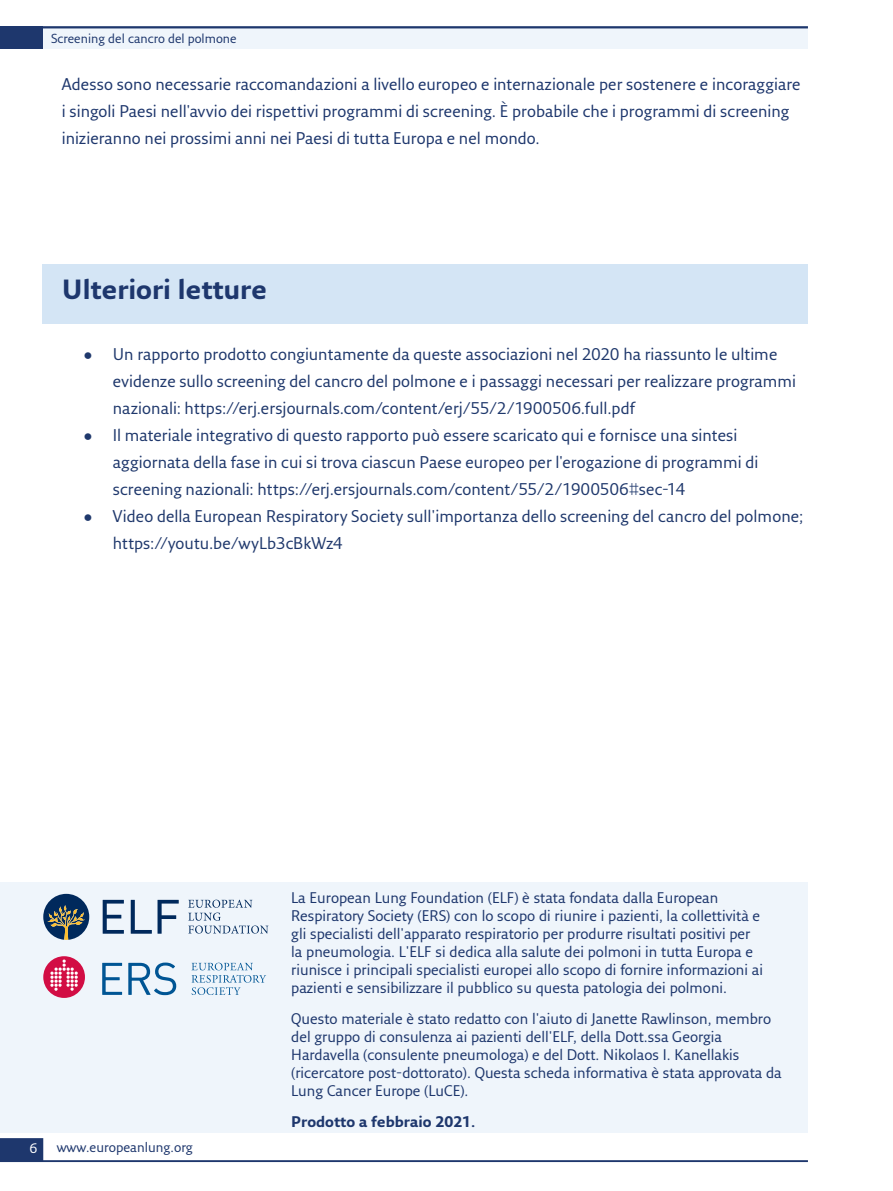
<style>
.page{position:relative;width:893px;height:1191px;background:#fff}
.page>*{position:absolute;margin:0;border:0;box-sizing:border-box;transform-origin:0 0}
.t1{font:700 27px "Fresco Sans Pro";color:#1e376d}
.t2{font:16.5px/27px "Fresco Sans Pro";letter-spacing:.005em;color:#1f386c}
.H___B-head{font:16.5px/27px "Fresco Sans Pro";letter-spacing:.005em;color:#1e376d}
.t3{font:15px/18px "Fresco Sans Pro";color:#1e376d}
.t4{font:700 15px "Fresco Sans Pro";color:#1e376d}
.Running_foot_left{font:13.5px "Fresco Sans Pro";color:#1e376d}
.Folio_left{font:13.5px "Fresco Sans Pro";color:#fff}
.Running_head_left{font:12.75px "Fresco Sans Pro";color:#1e376d}
</style>
<div class="page">
<div style="left:0;top:881px;width:808px;height:251px;background:#eff5fb"></div>
<svg style="left:103px;top:900px;width:21px;height:33px"></svg>
<svg style="left:131px;top:900px;width:21px;height:33px"></svg>
<svg style="left:158px;top:900px;width:21px;height:33px"></svg>
<svg style="left:188px;top:899px;width:80px;height:34px"></svg>
<svg style="left:43px;top:894px;width:46px;height:46px"></svg>
<svg style="left:191px;top:962px;width:75px;height:33px"></svg>
<svg style="left:102px;top:962px;width:20px;height:33px"></svg>
<div style="left:43px;top:956px;width:42px;height:42px;background:#d20d44;border-radius:50%"></div>
<svg style="left:50px;top:959px;width:28px;height:31px"></svg>
<svg style="left:128px;top:962px;width:48px;height:33px"></svg>
<svg style="left:0;top:1138px;width:43px;height:22px"></svg>
<hr style="left:0;top:1160px;width:808px;height:2px;background:#1e376d">
<div style="left:43px;top:264px;width:765px;height:59px;background:#d4e5f5"></div>
<div style="left:0;top:26px;width:808px;height:23px;background:#eff5fb"></div>
<div style="left:0;top:26px;width:43px;height:23px;background:#1e376d"></div>
<hr style="left:0;top:26px;width:808px;height:2px;background:#1e376d">
<p class="Running_head_left" style="left:51px;top:30px;width:187px">Screening del cancro del polmone</p>
<p class="H___B-head" style="left:62px;top:70px;width:740px">Adesso sono necessarie raccomandazioni a livello europeo e internazionale per sostenere e incoraggiare i singoli Paesi nell'avvio dei rispettivi programmi di screening. È probabile che i programmi di screening inizieranno nei prossimi anni nei Paesi di tutta Europa e nel mondo.</p>
<p class="t1" style="left:62px;top:272px;width:207px">Ulteriori letture</p>
<p class="t2" style="left:113px;top:340px;width:685px;text-indent:-30px">• Un rapporto prodotto congiuntamente da queste associazioni nel 2020 ha riassunto le ultime evidenze sullo screening del cancro del polmone e i passaggi necessari per realizzare programmi nazionali: https://erj.ersjournals.com/content/erj/55/2/1900506.full.pdf</p>
<p class="t2" style="left:113px;top:421px;width:647px;text-indent:-30px">• Il materiale integrativo di questo rapporto può essere scaricato qui e fornisce una sintesi aggiornata della fase in cui si trova ciascun Paese europeo per l'erogazione di programmi di screening nazionali: https://erj.ersjournals.com/content/55/2/1900506#sec-14</p>
<p class="t2" style="left:113px;top:502px;width:692px;text-indent:-30px">• Video della European Respiratory Society sull'importanza dello screening del cancro del polmone; https://youtu.be/wyLb3cBkWz4</p>
<p class="Folio_left" style="left:29px;top:1139px;width:10px">6</p>
<p class="Running_foot_left" style="left:57px;top:1138px;width:138px">www.europeanlung.org</p>
<p class="t3" style="left:291px;top:888px;width:473px">La European Lung Foundation (ELF) è stata fondata dalla European Respiratory Society (ERS) con lo scopo di riunire i pazienti, la collettività e gli specialisti dell'apparato respiratorio per produrre risultati positivi per la pneumologia. L'ELF si dedica alla salute dei polmoni in tutta Europa e riunisce i principali specialisti europei allo scopo di fornire informazioni ai pazienti e sensibilizzare il pubblico su questa patologia dei polmoni.</p>
<p class="t3" style="left:291px;top:1009px;width:492px">Questo materiale è stato redatto con l'aiuto di Janette Rawlinson, membro del gruppo di consulenza ai pazienti dell'ELF, della Dott.ssa Georgia Hardavella (consulente pneumologa) e del Dott. Nikolaos I. Kanellakis (ricercatore post-dottorato). Questa scheda informativa è stata approvata da Lung Cancer Europe (LuCE).</p>
<p class="t4" style="left:291px;top:1112px;width:186px">Prodotto a febbraio 2021.</p>
</div>
